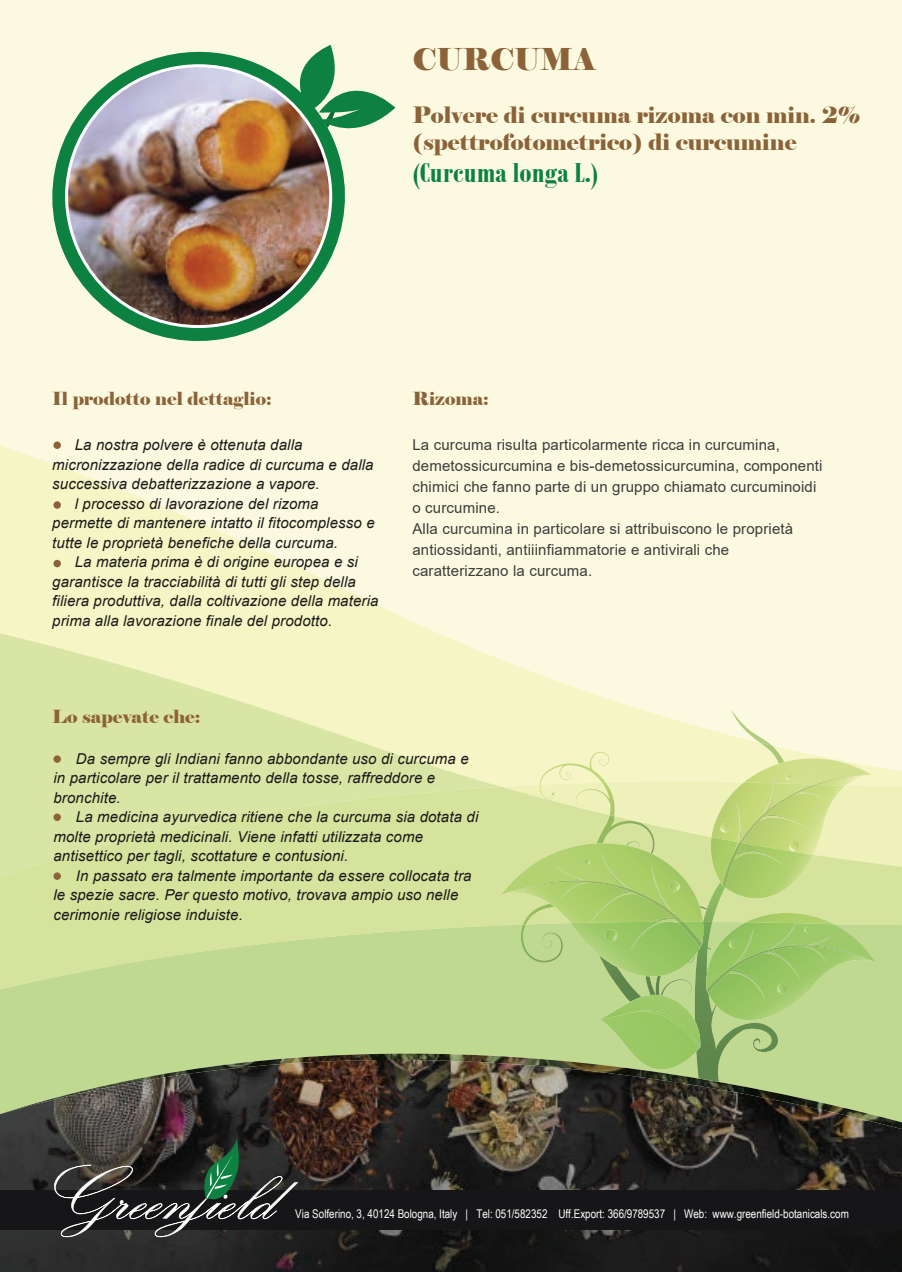
<style>
.page{position:relative;width:902px;height:1272px;background:#fff}
.page>*{position:absolute;margin:0;border:0;box-sizing:border-box;transform-origin:0 0}
.t1{font:30px "Elephant";color:#8c6339}
.t2{font:700 29.55px "Bodoni MT Condensed";color:#0c8140}
.t3{font:22.5px/27px "Elephant";color:#8c6339}
.t4{font:18px "Elephant";color:#8c6339}
.t5{font:italic 15px/19.5px "Arial";letter-spacing:.01em;color:#1a1a18}
.t6{font:15px/21px "Arial";letter-spacing:.01em;color:#3c3c3b}
.t7{font:12px "Arial Narrow";color:#fff}
</style>
<div class="page">
<div style="left:0;top:0;width:901px;height:1271px;background:#fbfae0"></div>
<img style="left:0;top:1129px;width:901px;height:142px">
<svg style="left:0;top:446px;width:634px;height:262px"></svg>
<svg style="left:0;top:633px;width:501px;height:154px;background:#e6ecb4"></svg>
<div style="left:0;top:787px;width:501px;height:134px;background:#d5e39d"></div>
<svg style="left:0;top:921px;width:501px;height:132px;background:#c4db92"></svg>
<img style="left:0;top:1053px;width:901px;height:76px">
<svg style="left:501px;top:708px;width:400px;height:373px;background:#c5d992"></svg>
<div style="left:0;top:1190px;width:901px;height:39px;background:#161619"></div>
<svg style="left:54px;top:1138px;width:244px;height:99px"></svg>
<div style="left:53px;top:441px;width:8px;height:8px;background:#8c6339;border-radius:50%"></div>
<div style="left:53px;top:501px;width:8px;height:7px;background:#8c6339;border-radius:50%"></div>
<div style="left:53px;top:560px;width:8px;height:7px;background:#8c6339;border-radius:50%"></div>
<div style="left:53px;top:755px;width:8px;height:7px;background:#8c6339;border-radius:50%"></div>
<div style="left:53px;top:872px;width:8px;height:7px;background:#8c6339;border-radius:50%"></div>
<div style="left:53px;top:813px;width:8px;height:8px;background:#8c6339;border-radius:50%"></div>
<svg style="left:52px;top:45px;width:343px;height:296px"></svg>
<img style="left:65px;top:64px;width:267px;height:264px">
<h1 class="t1" style="left:412px;top:41px;width:185px">CURCUMA</h1>
<h3 class="t3" style="left:412px;top:102px;width:449px">Polvere di curcuma rizoma con min. 2% (spettrofotometrico) di curcumine</h3>
<h2 class="t2" style="left:412px;top:155px;width:187px">(Curcuma longa L.)</h2>
<p class="t4" style="left:52px;top:387px;width:221px">Il prodotto nel dettaglio:</p>
<p class="t4" style="left:412px;top:387px;width:78px">Rizoma:</p>
<p class="t6" style="left:412px;top:434px;width:411px">La curcuma risulta particolarmente ricca in curcumina, demetossicurcumina e bis-demetossicurcumina, componenti chimici che fanno parte di un gruppo chiamato curcuminoidi o curcumine.<br>Alla curcumina in particolare si attribuiscono le proprietà antiossidanti, antiiinfiammatorie e antivirali che caratterizzano la curcuma.</p>
<p class="t5" style="left:75px;top:435px;width:229px">La nostra polvere è ottenuta dalla</p>
<p class="t5" style="left:52px;top:455px;width:323px">micronizzazione della radice di curcuma e dalla</p>
<p class="t5" style="left:52px;top:474px;width:269px">successiva debatterizzazione a vapore.</p>
<p class="t5" style="left:75px;top:494px;width:245px">l processo di lavorazione del rizoma</p>
<p class="t5" style="left:52px;top:513px;width:324px">permette di mantenere intatto il fitocomplesso e</p>
<p class="t5" style="left:52px;top:533px;width:287px">tutte le proprietà benefiche della curcuma.</p>
<p class="t5" style="left:75px;top:552px;width:284px">La materia prima è di origine europea e si</p>
<p class="t5" style="left:52px;top:572px;width:305px">garantisce la tracciabilità di tutti gli step della</p>
<p class="t5" style="left:52px;top:591px;width:328px">filiera produttiva, dalla coltivazione della materia</p>
<p class="t5" style="left:52px;top:611px;width:281px">prima alla lavorazione finale del prodotto.</p>
<p class="t4" style="left:52px;top:705px;width:150px">Lo sapevate che:</p>
<p class="t5" style="left:53px;top:748px;width:416px;text-indent:22px">Da sempre gli Indiani fanno abbondante uso di curcuma e in particolare per il trattamento della tosse, raffreddore e bronchite.</p>
<p class="t5" style="left:53px;top:807px;width:426px;text-indent:22px">La medicina ayurvedica ritiene che la curcuma sia dotata di molte proprietà medicinali. Viene infatti utilizzata come antisettico per tagli, scottature e contusioni.</p>
<p class="t5" style="left:53px;top:865px;width:419px;text-indent:22px">In passato era talmente importante da essere collocata tra le spezie sacre. Per questo motivo, trovava ampio uso nelle cerimonie religiose induiste.</p>
<p class="t7" style="left:295px;top:1204px;width:555px">Via Solferino, 3, 40124 Bologna, Italy | Tel: 051/582352 Uff.Export: 366/9789537 | Web: www.greenfield-botanicals.com</p>
</div>
